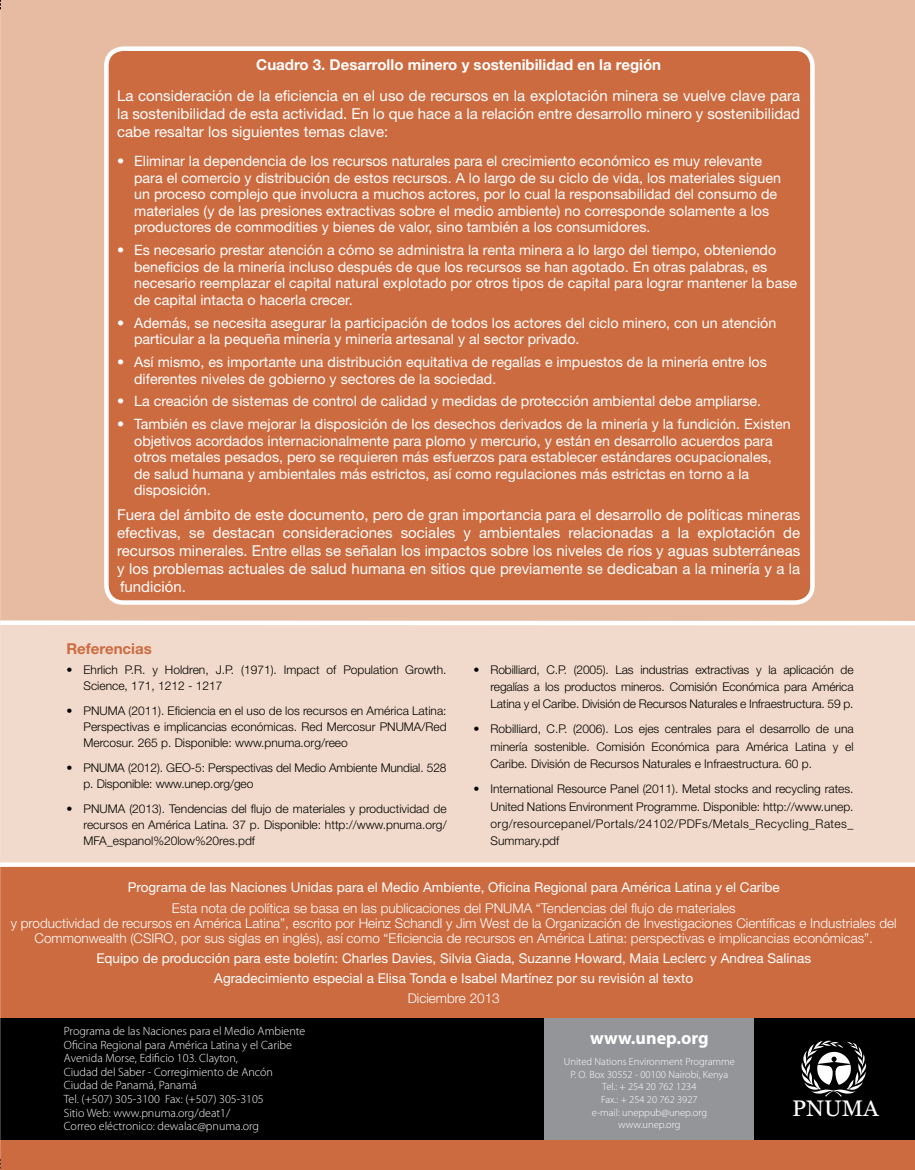
<style>
.page{position:relative;width:915px;height:1170px;background:#fff}
.page>*{position:absolute;margin:0;border:0;box-sizing:border-box;transform-origin:0 0}
.t1{font:22.5px "Georgia";color:#fff}
.t2{font:700 18px "Myriad Pro";color:#fff}
.t3{font:15px/18px "Helvetica Neue LT Std";color:#fff;text-align:justify}
.t4{font:700 15px "Helvetica Neue LT Std";color:#fff}
.t5{font:700 15px "Helvetica Neue LT Std";color:#cc6b40}
.t6{font:14.25px/16.5px "Helvetica Neue LT Std";color:#fff}
.t7{font:300 13.5px/15px "Helvetica Neue LT Std";color:#fff;text-align:center}
.t8{font:13.5px/19.8px "Helvetica Neue LT Std";color:#fff;text-align:center}
.t9{font:300 12px/17.1px "Helvetica Neue LT Std";color:#000;text-align:justify}
.t10{font:300 12px/13.5px "Myriad Pro";color:#fff}
.t11{font:300 10.5px/12.6px "Myriad Pro";color:#fff;text-align:center}
</style>
<div class="page">
<div style="left:0;top:0;width:914px;height:1169px;background:#f1dacb"></div>
<div style="left:0;top:0;width:914px;height:626px;background:#e7bba2"></div>
<div style="left:0;top:862px;width:914px;height:307px;background:#cc6b40"></div>
<div style="left:0;top:1018px;width:544px;height:121px;background:#000"></div>
<div style="left:544px;top:1018px;width:210px;height:121px;background:#939598"></div>
<div style="left:754px;top:1018px;width:160px;height:121px;background:#000"></div>
<svg style="left:801px;top:1040px;width:64px;height:56px"></svg>
<div style="left:106px;top:49px;width:706px;height:553px;background:#cc6b40;border-radius:17px"></div>
<div style="left:104px;top:46px;width:710px;height:558px;border:4px solid #fff;border-radius:17px"></div>
<p class="t4" style="left:256px;top:56px;width:406px">Cuadro 3. Desarrollo minero y sostenibilidad en la región</p>
<p class="t3" style="left:117px;top:86px;width:684px">La consideración de la eficiencia en el uso de recursos en la explotación minera se vuelve clave para la sostenibilidad de esta actividad. En lo que hace a la relación entre desarrollo minero y sostenibilidad cabe resaltar los siguientes temas clave:</p>
<p class="t6" style="left:134px;top:153px;width:648px;text-indent:-17px">• Eliminar la dependencia de los recursos naturales para el crecimiento económico es muy relevante para el comercio y distribución de estos recursos. A lo largo de su ciclo de vida, los materiales siguen un proceso complejo que involucra a muchos actores, por lo cual la responsabilidad del consumo de materiales (y de las presiones extractivas sobre el medio ambiente) no corresponde solamente a los productores de commodities y bienes de valor, sino también a los consumidores.</p>
<p class="t6" style="left:134px;top:242px;width:664px;text-indent:-17px">• Es necesario prestar atención a cómo se administra la renta minera a lo largo del tiempo, obteniendo beneficios de la minería incluso después de que los recursos se han agotado. En otras palabras, es necesario reemplazar el capital natural explotado por otros tipos de capital para lograr mantener la base de capital intacta o hacerla crecer.</p>
<p class="t6" style="left:134px;top:314px;width:643px;text-indent:-17px">• Además, se necesita asegurar la participación de todos los actores del ciclo minero, con un atención particular a la pequeña minería y minería artesanal y al sector privado.</p>
<p class="t6" style="left:134px;top:353px;width:634px;text-indent:-17px">• Así mismo, es importante una distribución equitativa de regalías e impuestos de la minería entre los diferentes niveles de gobierno y sectores de la sociedad.</p>
<p class="t6" style="left:117px;top:393px;width:645px">• La creación de sistemas de control de calidad y medidas de protección ambiental debe ampliarse.</p>
<p class="t6" style="left:134px;top:416px;width:657px;text-indent:-17px">• También es clave mejorar la disposición de los desechos derivados de la minería y la fundición. Existen objetivos acordados internacionalmente para plomo y mercurio, y están en desarrollo acuerdos para otros metales pesados, pero se requieren más esfuerzos para establecer estándares ocupacionales, de salud humana y ambientales más estrictos, así como regulaciones más estrictas en torno a la disposición.</p>
<p class="t3" style="left:117px;top:505px;width:684px">Fuera del ámbito de este documento, pero de gran importancia para el desarrollo de políticas mineras efectivas, se destacan consideraciones sociales y ambientales relacionadas a la explotación de recursos minerales. Entre ellas se señalan los impactos sobre los niveles de ríos y aguas subterráneas y los problemas actuales de salud humana en sitios que previamente se dedicaban a la minería y a la fundición.</p>
<p class="t5" style="left:66px;top:639px;width:87px">Referencias</p>
<p class="t9" style="left:83px;top:661px;width:364px;line-height:16px;text-indent:-17px">• Ehrlich P.R. y Holdren, J.P. (1971). Impact of Population Growth.<br>Science, 171, 1212 - 1217</p>
<p class="t9" style="left:83px;top:702px;width:364px;line-height:16px;text-indent:-17px">• PNUMA (2011). Eficiencia en el uso de los recursos en América Latina:<br>Perspectivas e implicancias económicas. Red Mercosur PNUMA/Red Mercosur. 265 p. Disponible: www.pnuma.org/reeo</p>
<p class="t9" style="left:83px;top:759px;width:364px;line-height:16px;text-indent:-17px">• PNUMA (2012). GEO-5: Perspectivas del Medio Ambiente Mundial. 528 p. Disponible: www.unep.org/geo</p>
<p class="t9" style="left:83px;top:800px;width:364px;line-height:16px;text-indent:-17px">• PNUMA (2013). Tendencias del flujo de materiales y productividad de recursos en América Latina. 37 p. Disponible: http://www.pnuma.org/ MFA_espanol%20low%20res.pdf</p>
<p class="t9" style="left:490px;top:660px;width:364px;text-indent:-17px">• Robilliard, C.P. (2005). Las industrias extractivas y la aplicación de regalías a los productos mineros. Comisión Económica para América Latina y el Caribe. División de Recursos Naturales e Infraestructura. 59 p.</p>
<p class="t9" style="left:490px;top:720px;width:364px;text-indent:-17px">• Robilliard, C.P. (2006). Los ejes centrales para el desarrollo de una minería sostenible. Comisión Económica para América Latina y el Caribe. División de Recursos Naturales e Infraestructura. 60 p.</p>
<p class="t9" style="left:490px;top:780px;width:364px;text-indent:-17px">• International Resource Panel (2011). Metal stocks and recycling rates.<br>United Nations Environment Programme. Disponible: http://www.unep. org/resourcepanel/Portals/24102/PDFs/Metals_Recycling_Rates_ Summary.pdf</p>
<p class="t8" style="left:128px;top:877px;width:653px">Programa de las Naciones Unidas para el Medio Ambiente, Oficina Regional para América Latina y el Caribe</p>
<p class="t7" style="left:11px;top:900px;width:887px">Esta nota de política se basa en las publicaciones del PNUMA “Tendencias del flujo de materiales<br>y productividad de recursos en América Latina”, escrito por Heinz Schandl y Jim West de la Organización de Investigaciones Científicas e Industriales del<br>Commonwealth (CSIRO, por sus siglas en inglés), así como “Eficiencia de recursos en América Latina: perspectivas e implicancias económicas”.</p>
<p class="t8" style="left:96px;top:948px;width:716px">Equipo de producción para este boletín: Charles Davies, Silvia Giada, Suzanne Howard, Maia Leclerc y Andrea Salinas<br>Agradecimiento especial a Elisa Tonda e Isabel Martínez por su revisión al texto</p>
<p class="t7" style="left:407px;top:990px;width:94px">Diciembre 2013</p>
<p class="t10" style="left:64px;top:1024px;width:243px">Programa de las Naciones para el Medio Ambiente Oficina Regional para América Latina y el Caribe Avenida Morse, Edificio 103. Clayton,<br>Ciudad del Saber - Corregimiento de Ancón Ciudad de Panamá, Panamá<br>Tel. (+507) 305-3100 Fax: (+507) 305-3105<br>Sitio Web: www.pnuma.org/deat1/<br>Correo eléctronico: dewalac@pnuma.org</p>
<p class="t2" style="left:590px;top:1026px;width:120px">www.unep.org</p>
<p class="t11" style="left:563px;top:1055px;width:172px">United Nations Environment Programme<br>P. O. Box 30552 - 00100 Nairobi, Kenya<br>Tel.: + 254 20 762 1234<br>Fax.: + 254 20 762 3927<br>e-mail: uneppub@unep.org www.unep.org</p>
<h1 class="t1" style="left:791px;top:1095px;width:88px">PNUMA</h1>
</div>
